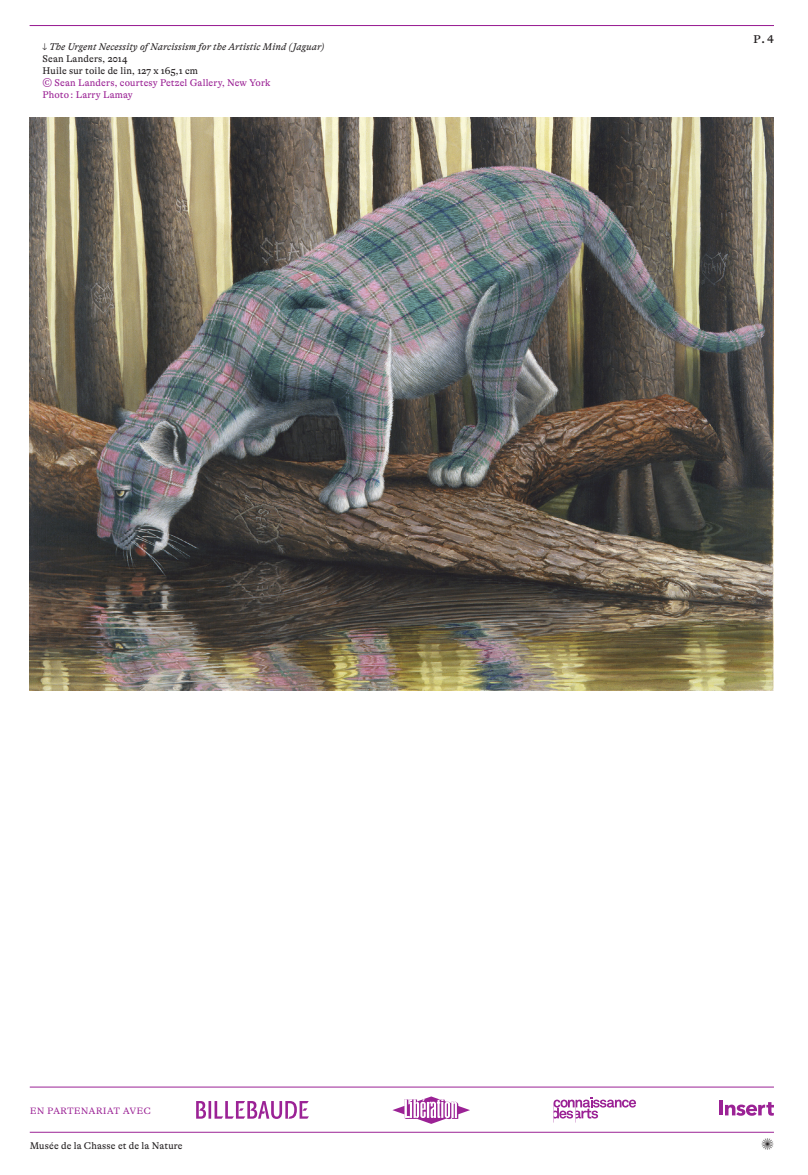
<style>
.page{position:relative;width:808px;height:1175px;background:#fff}
.page>*{position:absolute;margin:0;border:0;box-sizing:border-box;transform-origin:0 0}
.t1{font:14.7px "GT Alpina";color:#231f20}
.texte_8{font:300 12px "GT Alpina";letter-spacing:.005em;color:#9b2295}
.notes{font:9.9px "GT Alpina";letter-spacing:.015em;color:#231f20}
.notes-2{font:9.9px "GT Alpina";letter-spacing:.015em;color:#9b2295}
.notes-3{font:italic 9.9px "GT Alpina";letter-spacing:.015em;color:#231f20}
.s1{font-style:normal}
</style>
<div class="page">
<hr style="left:30px;top:1131px;width:744px;height:1px;background:#9b2295">
<hr style="left:30px;top:25px;width:744px;height:1px;background:#9b2295">
<hr style="left:30px;top:1086px;width:744px;height:1px;background:#9b2295">
<hr style="left:719px;top:1100px;width:4px;height:15px;background:#9b2295">
<svg style="left:725px;top:1102px;width:49px;height:13px"></svg>
<svg style="left:553px;top:1097px;width:83px;height:25px"></svg>
<svg style="left:196px;top:1101px;width:113px;height:17px"></svg>
<svg style="left:392px;top:1096px;width:78px;height:27px"></svg>
<img style="left:30px;top:117px;width:744px;height:574px">
<p class="notes-3" style="left:43px;top:41px;width:284px"><span class="s1">↓</span> The Urgent Necessity of Narcissism for the Artistic Mind (Jaguar)</p>
<p class="notes" style="left:43px;top:53px;width:86px">Sean Landers, 2014</p>
<p class="notes" style="left:43px;top:65px;width:157px">Huile sur toile de lin, 127 x 165,1 cm</p>
<p class="notes-2" style="left:43px;top:77px;width:230px">© Sean Landers, courtesy Petzel Gallery, New York</p>
<p class="notes-2" style="left:43px;top:89px;width:92px">Photo : Larry Lamay</p>
<p class="texte_8" style="left:30px;top:1103px;width:123px">en partenariat avec</p>
<h1 class="t1" style="left:753px;top:29px;width:22px">p. 4</h1>
<p class="notes" style="left:30px;top:1140px;width:154px">Musée de la Chasse et de la Nature</p>
<h1 class="t1" style="left:761px;top:1136px;width:14px">✺</h1>
</div>
